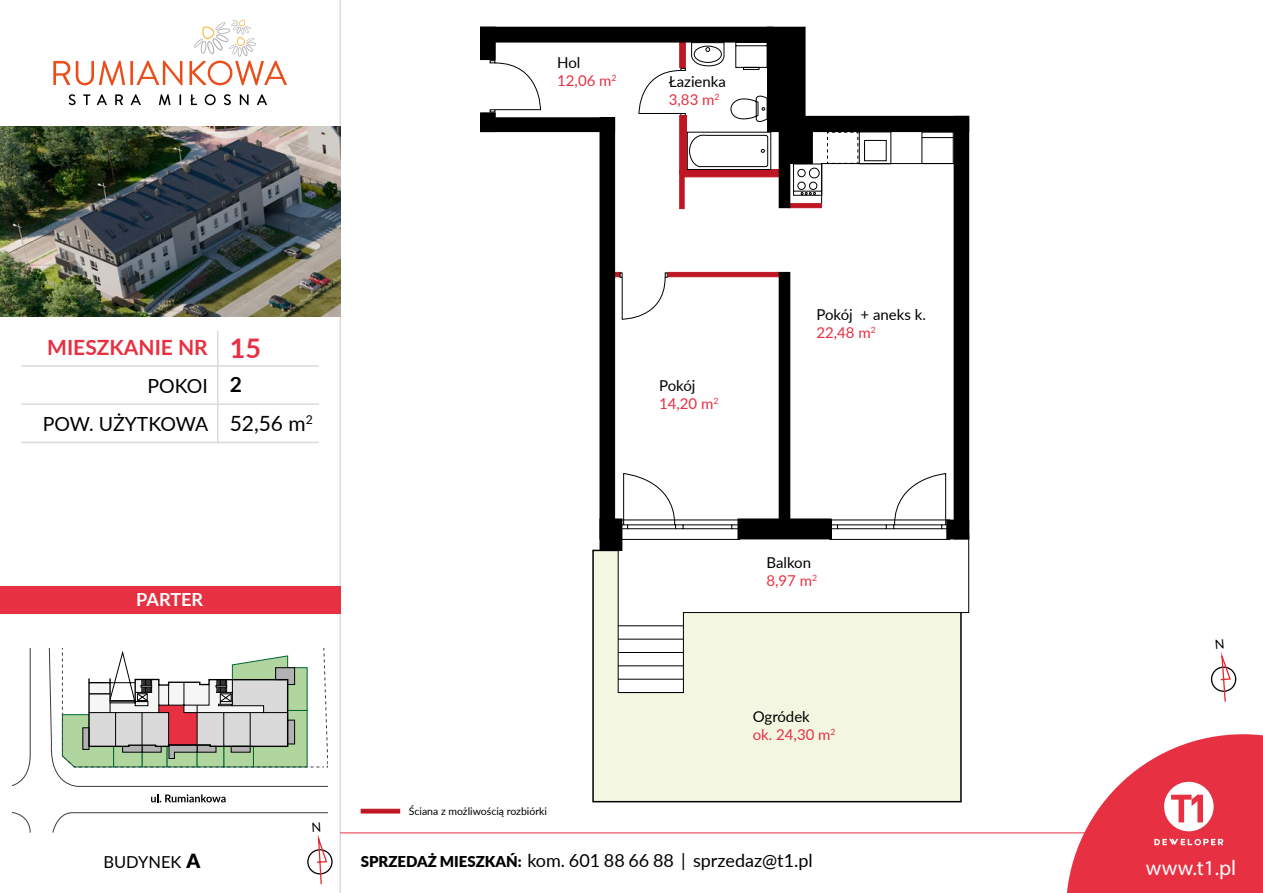
<style>
.page{position:relative;width:1263px;height:893px;background:#fff}
.page>*{position:absolute;margin:0;border:0;box-sizing:border-box;transform-origin:0 0}
.t1{font:700 27px "Lato";color:#e73042}
.t2{font:21.3px "Myriad Pro";letter-spacing:.005em;color:#fff}
.t3{font:700 21px "Lato";color:#e73042}
.t4{font:21px/39px "Lato";color:#000}
.t5{font:19.5px "Lato";color:#000}
.t6{font:700 18.15px "Lato";color:#fff}
.t7{font:18px "Lato";color:#000}
.t8{font:16.5px "Lato";color:#000}
.t9{font:15px/18px "Lato";color:#000}
.t10{font:15px/18px "Lato";color:#e73042}
.t11{font:10.5px "Lato";color:#000}
.s1{color:#000}
.s2{color:#e73042}
.s3{font-weight:700}
.s4{font-weight:900;font-size:19.5px}
.s5{font-weight:900;font-size:15px}
</style>
<div class="page">
<hr style="left:217px;top:331px;width:1px;height:112px;background:#dadada">
<hr style="left:21px;top:365px;width:298px;height:2px;background:#dadada">
<hr style="left:21px;top:403px;width:298px;height:2px;background:#dadada">
<hr style="left:21px;top:442px;width:298px;height:1px;background:#dadada">
<hr style="left:339px;top:0;width:2px;height:893px;background:#dcdcdc">
<img style="left:0;top:126px;width:340px;height:191px">
<svg style="left:361px;top:809px;width:39px;height:4px"></svg>
<svg style="left:53px;top:61px;width:17px;height:24px"></svg>
<svg style="left:76px;top:61px;width:49px;height:24px"></svg>
<hr style="left:130px;top:61px;width:3px;height:24px;background:#e94e1b">
<svg style="left:137px;top:61px;width:45px;height:24px"></svg>
<svg style="left:189px;top:19px;width:98px;height:66px"></svg>
<svg style="left:69px;top:94px;width:7px;height:11px"></svg>
<svg style="left:83px;top:94px;width:7px;height:11px"></svg>
<svg style="left:97px;top:94px;width:10px;height:11px"></svg>
<svg style="left:115px;top:94px;width:8px;height:11px"></svg>
<svg style="left:131px;top:94px;width:10px;height:11px"></svg>
<svg style="left:159px;top:94px;width:11px;height:11px"></svg>
<svg style="left:190px;top:94px;width:7px;height:11px"></svg>
<svg style="left:205px;top:94px;width:11px;height:11px"></svg>
<svg style="left:224px;top:94px;width:7px;height:11px"></svg>
<svg style="left:240px;top:94px;width:9px;height:11px"></svg>
<svg style="left:257px;top:94px;width:10px;height:11px"></svg>
<svg style="left:307px;top:849px;width:25px;height:25px"></svg>
<div style="left:307px;top:849px;width:26px;height:26px;border:1px solid #020203;border-radius:50%"></div>
<div style="left:0;top:586px;width:341px;height:27px;background:#e73042"></div>
<div style="left:593px;top:550px;width:368px;height:252px;background:#f3f7e2"></div>
<div style="left:592px;top:550px;width:370px;height:252px;border:2px solid #000"></div>
<svg style="left:954px;top:539px;width:15px;height:154px"></svg>
<svg style="left:615px;top:272px;width:2px;height:48px"></svg>
<svg style="left:490px;top:60px;width:51px;height:52px"></svg>
<svg style="left:617px;top:42px;width:337px;height:651px"></svg>
<div style="left:481px;top:113px;width:14px;height:19px;background:#000"></div>
<div style="left:480px;top:112px;width:16px;height:20px;border:1px solid #000"></div>
<div style="left:481px;top:118px;width:134px;height:14px;background:#000"></div>
<div style="left:480px;top:117px;width:135px;height:15px;border:1px solid #000"></div>
<div style="left:600px;top:118px;width:15px;height:421px;background:#000"></div>
<div style="left:600px;top:519px;width:22px;height:31px;background:#000"></div>
<div style="left:600px;top:519px;width:22px;height:32px;border:1px solid #000"></div>
<div style="left:738px;top:519px;width:93px;height:20px;background:#000"></div>
<div style="left:947px;top:520px;width:22px;height:19px;background:#000"></div>
<div style="left:946px;top:520px;width:23px;height:19px;border:1px solid #000"></div>
<div style="left:954px;top:116px;width:15px;height:423px;background:#000"></div>
<div style="left:779px;top:127px;width:11px;height:81px;background:#000"></div>
<div style="left:768px;top:27px;width:37px;height:91px;background:#000"></div>
<div style="left:481px;top:27px;width:14px;height:33px;background:#000"></div>
<div style="left:480px;top:27px;width:16px;height:33px;border:1px solid #000"></div>
<div style="left:481px;top:27px;width:292px;height:15px;background:#000"></div>
<div style="left:779px;top:272px;width:11px;height:248px;background:#000"></div>
<svg style="left:679px;top:204px;width:5px;height:5px"></svg>
<svg style="left:638px;top:42px;width:317px;height:162px"></svg>
<svg style="left:13px;top:648px;width:315px;height:184px"></svg>
<svg style="left:151px;top:794px;width:75px;height:8px"></svg>
<hr style="left:340px;top:833px;width:923px;height:1px;background:#e73042">
<svg style="left:1066px;top:734px;width:197px;height:159px"></svg>
<svg style="left:312px;top:822px;width:16px;height:63px"></svg>
<svg style="left:1211px;top:652px;width:26px;height:50px"></svg>
<p class="t10" style="left:557px;top:53px;width:61px"><span class="s1">Hol<br></span>12,06 m<sup>2</sup></p>
<p class="t9" style="left:669px;top:72px;width:59px">Łazienka<br><span class="s2">3,83 m</span><sup>2</sup></p>
<h3 class="t3" style="left:47px;top:332px;width:162px">MIESZKANIE nr</h3>
<h3 class="t5" style="left:147px;top:372px;width:62px">pokoi</h3>
<h3 class="t5" style="left:43px;top:409px;width:167px">pow. użytkowa</h3>
<h1 class="t1" style="left:230px;top:328px;width:33px">15</h1>
<h3 class="t4" style="left:230px;top:364px;width:85px"><span class="s3">2<br></span>52,56 m<sup>2</sup></h3>
<p class="t10" style="left:659px;top:376px;width:61px"><span class="s1">Pokój<br></span>14,20 m<sup>2</sup></p>
<p class="t9" style="left:816px;top:305px;width:111px">Pokój + aneks k.<br><span class="s2">22,48 m</span><sup>2</sup></p>
<p class="t6" style="left:136px;top:586px;width:69px">PARTER</p>
<p class="t8" style="left:103px;top:850px;width:98px">BU Dynek <span class="s4">A</span></p>
<p class="t9" style="left:766px;top:553px;width:52px">Balkon<br><span class="s2">8,97 m</span><sup>2</sup></p>
<p class="t11" style="left:409px;top:804px;width:140px">Ściana z możliwością rozbiórki</p>
<p class="t10" style="left:753px;top:707px;width:84px"><span class="s1">Ogródek<br></span>ok. 24,30 m<sup>2</sup></p>
<p class="t7" style="left:361px;top:847px;width:453px"><span class="s5">SPRZEDAŻ MIESZKAŃ:</span> kom. 601 88 66 88 | sprzedaz@t1.pl</p>
<h2 class="t2" style="left:1146px;top:855px;width:92px">www.t1.pl</h2>
</div>
